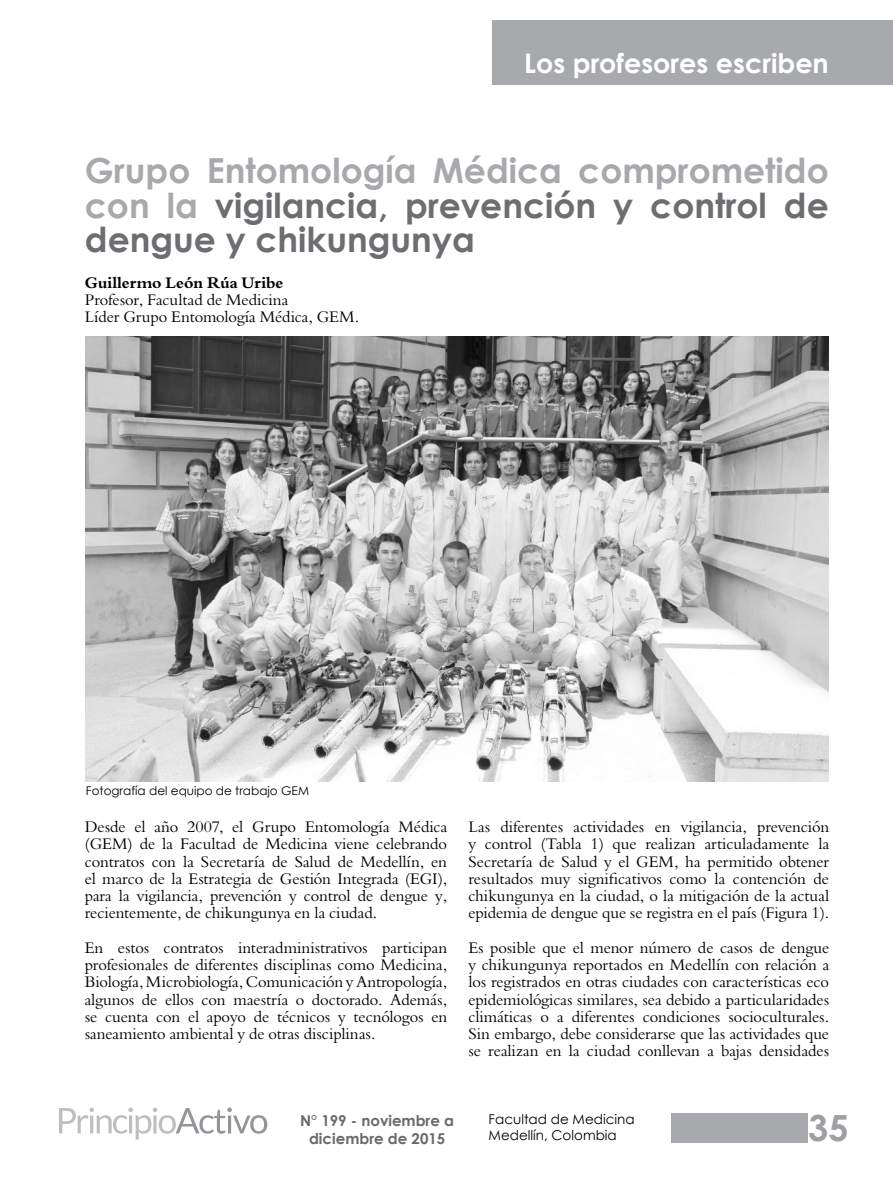
<style>
.page{position:relative;width:893px;height:1191px;background:#fff}
.page>*{position:absolute;margin:0;border:0;box-sizing:border-box;transform-origin:0 0}
.t1{font:700 36px "Century Gothic";color:#9d9fa2}
.t2{font:700 34.5px/34.5px "Century Gothic";color:#6d6e71;text-align:justify}
.t3{font:700 27px "Century Gothic";color:#fff}
.t4{font:15.75px/17.2px "Bergamo Std";color:#000;text-align:justify}
.t5{font:700 15.75px "Bergamo Std";color:#000}
.t6{font:700 15px/18px "Century Gothic";color:#696a6d;text-align:center}
.t7{font:13.5px/16.2px "Century Gothic";color:#000}
.t8{font:12px "Century Gothic";color:#000}
.s1{color:#a7a9ac}
</style>
<div class="page">
<svg style="left:59px;top:1107px;width:208px;height:32px"></svg>
<div style="left:671px;top:1113px;width:137px;height:30px;background:#a7a9ac"></div>
<div style="left:492px;top:20px;width:401px;height:65px;background:#a7a9ac"></div>
<img style="left:86px;top:336px;width:742px;height:445px">
<h3 class="t3" style="left:608px;top:44px;width:201px">En esta edición</h3>
<h3 class="t3" style="left:524px;top:43px;width:306px">Los profesores escriben</h3>
<h2 class="t2" style="left:85px;top:152px;width:745px"><span class="s1">Grupo Entomología Médica comprometido con la</span> vigilancia, prevención y control de dengue y chikungunya</h2>
<p class="t5" style="left:85px;top:273px;width:200px">Guillermo León Rúa Uribe</p>
<p class="t4" style="left:85px;top:291px;width:276px">Profesor, Facultad de Medicina<br>Líder Grupo Entomología Médica, GEM.</p>
<p class="t8" style="left:86px;top:782px;width:225px">Fotografía del equipo de trabajo GEM</p>
<p class="t4" style="left:85px;top:818px;width:364px">Desde el año 2007, el Grupo Entomología Médica (GEM) de la Facultad de Medicina viene celebrando contratos con la Secretaría de Salud de Medellín, en el marco de la Estrategia de Gestión Integrada (EGI), para la vigilancia, prevención y control de dengue y, recientemente, de chikungunya en la ciudad.</p>
<p class="t4" style="left:85px;top:939px;width:364px">En estos contratos interadministrativos participan profesionales de diferentes disciplinas como Medicina, Biología, Microbiología, Comunicación y Antropología, algunos de ellos con maestría o doctorado. Además, se cuenta con el apoyo de técnicos y tecnólogos en saneamiento ambiental y de otras disciplinas.</p>
<p class="t4" style="left:468px;top:818px;width:362px">Las diferentes actividades en vigilancia, prevención y control (Tabla 1) que realizan articuladamente la Secretaría de Salud y el GEM, ha permitido obtener resultados muy significativos como la contención de chikungunya en la ciudad, o la mitigación de la actual epidemia de dengue que se registra en el país (Figura 1).</p>
<p class="t4" style="left:468px;top:939px;width:362px">Es posible que el menor número de casos de dengue y chikungunya reportados en Medellín con relación a los registrados en otras ciudades con características eco epidemiológicas similares, sea debido a particularidades climáticas o a diferentes condiciones socioculturales.<br>Sin embargo, debe considerarse que las actividades que se realizan en la ciudad conllevan a bajas densidades</p>
<p class="t7" style="left:489px;top:1111px;width:147px">Facultad de Medicina<br>Medellín, Colombia</p>
<p class="t6" style="left:300px;top:1111px;width:155px">N° 199 - noviembre a diciembre de 2015</p>
<h1 class="t1" style="left:808px;top:1100px;width:42px">35</h1>
</div>
